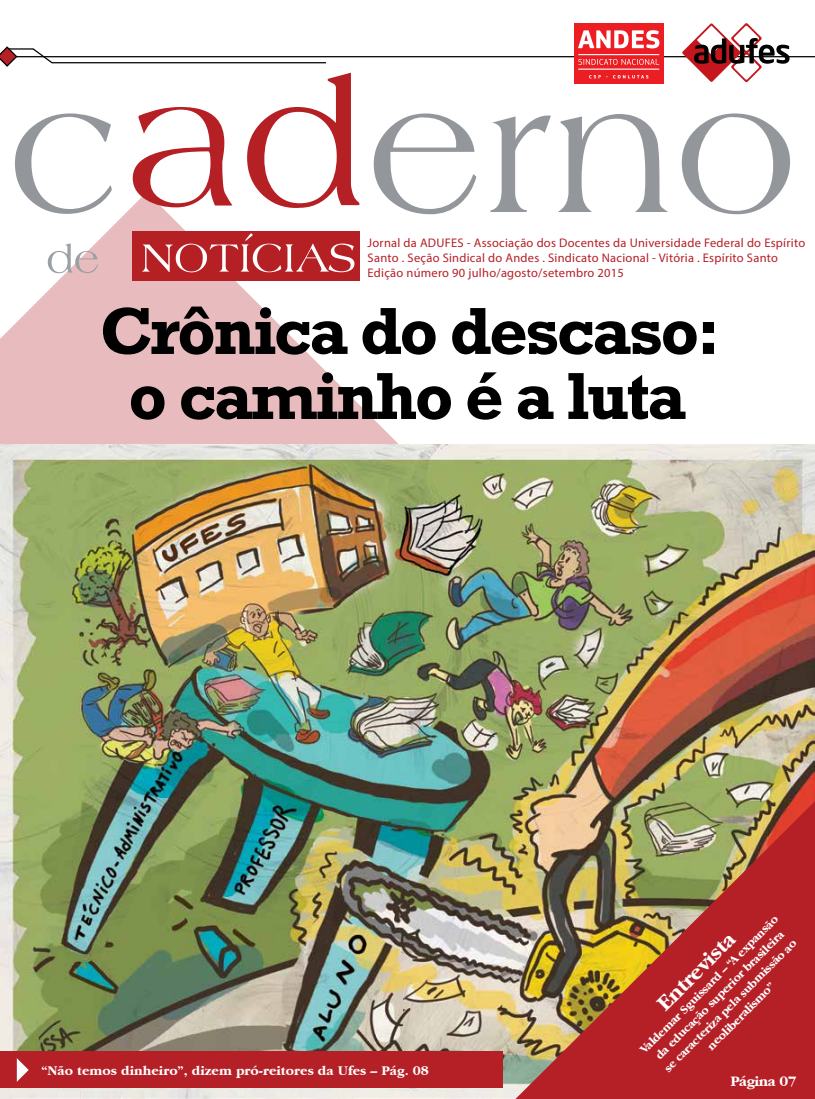
<style>
.page{position:relative;width:815px;height:1099px;background:#fff}
.page>*{position:absolute;margin:0;border:0;box-sizing:border-box;transform-origin:0 0}
.t1{font:700 67.5px/65px "Rockwell";letter-spacing:-.04em;color:#000;text-align:center}
.t2{font:700 22.5px "Garamond IT Cby BT";color:#fff}
.t3{font:700 15px "Garamond IT Cby BT";letter-spacing:-.03em;color:#fff}
.t4{font:700 13.75px "Garamond IT Cby BT";color:#fff}
.t5{font:12.5px/15px "Myriad Pro";letter-spacing:.02em;color:#b52027}
.t6{font:700 12.5px/15px "Garamond IT Cby BT";color:#fff;text-align:center}
</style>
<div class="page">
<hr style="left:16px;top:56px;width:799px;height:1px;background:#000">
<svg style="left:0;top:46px;width:18px;height:21px"></svg>
<hr style="left:9px;top:48px;width:24px;height:2px;background:#000">
<svg style="left:31px;top:48px;width:23px;height:16px"></svg>
<hr style="left:52px;top:62px;width:274px;height:1px;background:#000">
<svg style="left:0;top:214px;width:435px;height:230px;fill:#e8bcbe"></svg>
<svg style="left:15px;top:113px;width:775px;height:101px"></svg>
<svg style="left:133px;top:73px;width:226px;height:135px"></svg>
<svg style="left:48px;top:243px;width:50px;height:30px"></svg>
<div style="left:132px;top:231px;width:228px;height:49px;background:#b52025"></div>
<svg style="left:142px;top:233px;width:212px;height:39px"></svg>
<svg style="left:682px;top:23px;width:108px;height:59px"></svg>
<img style="left:0;top:444px;width:815px;height:654px">
<div style="left:0;top:1051px;width:503px;height:37px;background:#b52027"></div>
<svg style="left:17px;top:1058px;width:12px;height:23px"></svg>
<div style="left:574px;top:23px;width:89px;height:61px;background:#ed1d24"></div>
<svg style="left:578px;top:30px;width:81px;height:18px"></svg>
<svg style="left:578px;top:54px;width:81px;height:24px"></svg>
<img style="left:515px;top:801px;width:300px;height:297px">
<p class="t5" style="left:368px;top:235px;width:439px">Jornal da ADUFES - Associação dos Docentes da Universidade Federal do Espírito<br>Santo . Seção Sindical do Andes . Sindicato Nacional - Vitória . Espírito Santo<br>Edição número 90 julho/agosto/setembro 2015</p>
<h1 class="t1" style="left:100px;top:302px;width:622px">Crônica do descaso: o caminho é a luta</h1>
<p class="t4" style="left:41px;top:1063px;width:389px">“Não temos dinheiro”, dizem pró-reitores da Ufes – Pág. 08</p>
<p class="t6" style="left:637px;top:1046px;width:191px;rotate:-45deg">Valdemar Sguissard – “A expansão da educação superior brasileira se caracteriza pela submissão ao neoliberalismo”</p>
<h2 class="t2" style="left:652px;top:998px;width:103px;rotate:-45deg">Entrevista</h2>
<p class="t3" style="left:730px;top:1072px;width:68px">Página 07</p>
</div>
